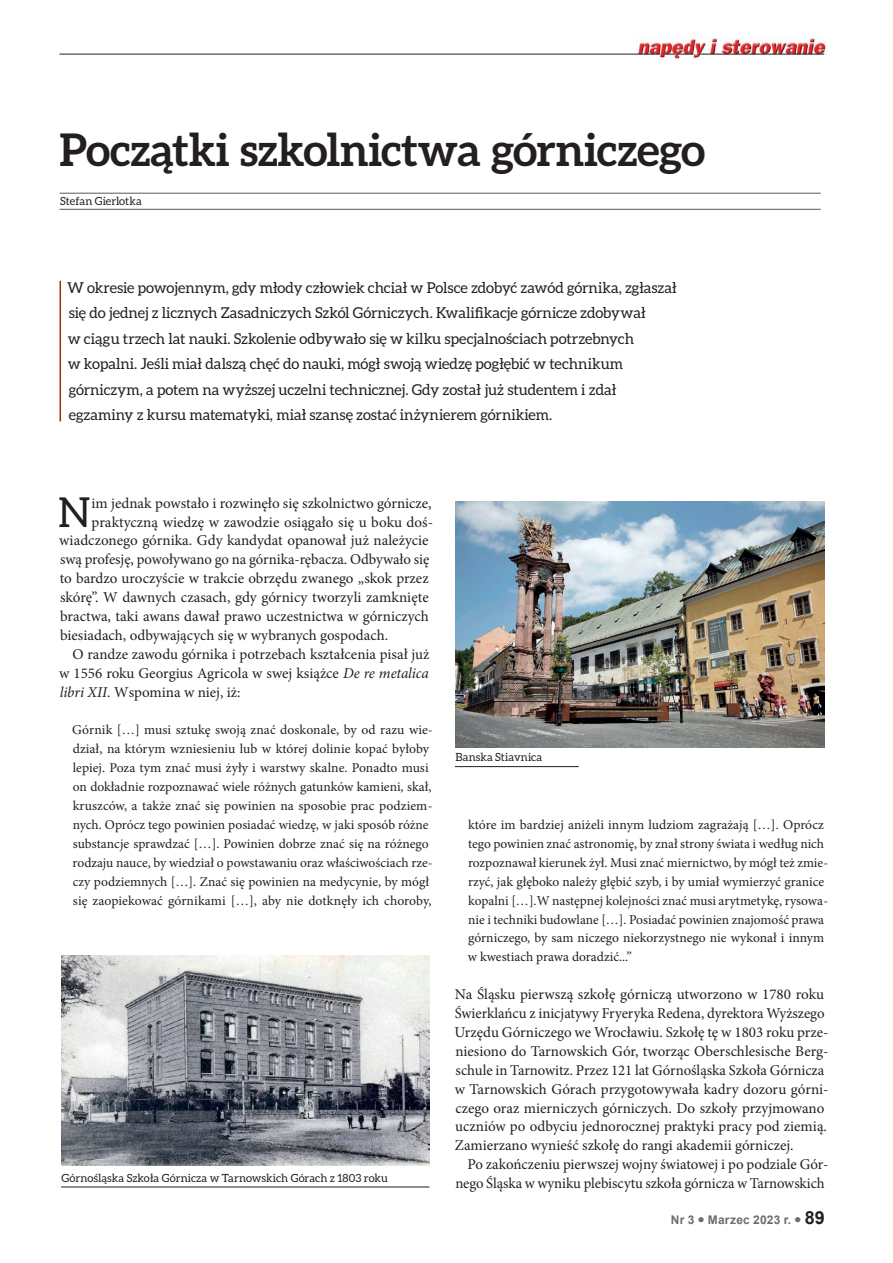
<style>
.page{position:relative;width:893px;height:1263px;background:#fff}
.page>*{position:absolute;margin:0;border:0;box-sizing:border-box;transform-origin:0 0}
.t1{font:700 45px "Aleo";letter-spacing:-.01em;color:#231f20}
.t2{font:41.4px "Aleo";color:#231f20}
.t3{font:15px/18.9px "Minion Pro";color:#231f20}
.t4{font:15px/25.5px "Aleo";letter-spacing:-.005em;color:#231f20}
.t5{font:13.5px/18.9px "Minion Pro";color:#231f20}
.t6{font:700 12px "Arial";letter-spacing:.02em;color:#6c6d70}
.t7{font:11.25px "Aleo";letter-spacing:.005em;color:#231f20}
.s1{font-style:italic}
.s2{font-size:18px;color:#231f20}
</style>
<div class="page">
<img style="left:636px;top:38px;width:190px;height:21px">
<hr style="left:60px;top:54px;width:600px;height:1px;background:#231f20">
<svg style="left:665px;top:54px;width:28px;height:1px"></svg>
<hr style="left:700px;top:54px;width:124px;height:1px;background:#231f20">
<hr style="left:60px;top:193px;width:761px;height:1px;background:#57585a">
<hr style="left:60px;top:209px;width:761px;height:1px;background:#57585a">
<hr style="left:60px;top:281px;width:1px;height:140px;background:#972f0e">
<img style="left:455px;top:501px;width:370px;height:247px">
<img style="left:61px;top:955px;width:368px;height:210px">
<hr style="left:455px;top:766px;width:124px;height:1px;background:#231f20">
<hr style="left:61px;top:1187px;width:368px;height:1px;background:#231f20">
<h1 class="t1" style="left:60px;top:124px;width:647px">Początki szkolnictwa górniczego</h1>
<p class="t7" style="left:60px;top:194px;width:83px">Stefan Gierlotka</p>
<p class="t4" style="left:67px;top:275px;width:611px">W okresie powojennym, gdy młody człowiek chciał w Polsce zdobyć zawód górnika, zgłaszał się do jednej z licznych Zasadniczych Szkól Górniczych. Kwalifikacje górnicze zdobywał<br>w ciągu trzech lat nauki. Szkolenie odbywało się w kilku specjalnościach potrzebnych<br>w kopalni. Jeśli miał dalszą chęć do nauki, mógł swoją wiedzę pogłębić w technikum górniczym, a potem na wyższej uczelni technicznej. Gdy został już studentem i zdał egzaminy z kursu matematyki, miał szansę zostać inżynierem górnikiem.</p>
<h2 class="t2" style="left:58px;top:488px;width:34px">N</h2>
<p class="t3" style="left:92px;top:493px;width:342px">im jednak powstało i rozwinęło się szkolnictwo górnicze,</p>
<p class="t3" style="left:92px;top:512px;width:343px">praktyczną wiedzę w zawodzie osiągało się u boku doś-</p>
<p class="t3" style="left:59px;top:531px;width:371px">wiadczonego górnika. Gdy kandydat opanował już należycie</p>
<p class="t3" style="left:60px;top:550px;width:371px">swą profesję, powoływano go na górnika-rębacza. Odbywało się</p>
<p class="t3" style="left:60px;top:569px;width:370px">to bardzo uroczyście w trakcie obrzędu zwanego „skok przez</p>
<p class="t3" style="left:60px;top:588px;width:370px">skórę”. W dawnych czasach, gdy górnicy tworzyli zamknięte</p>
<p class="t3" style="left:60px;top:607px;width:370px">bractwa, taki awans dawał prawo uczestnictwa w górniczych</p>
<p class="t3" style="left:60px;top:626px;width:330px">biesiadach, odbywających się w wybranych gospodach.</p>
<p class="t3" style="left:72px;top:645px;width:358px">O randze zawodu górnika i potrzebach kształcenia pisał już</p>
<p class="t3" style="left:59px;top:664px;width:371px">w 1556 roku Georgius Agricola w swej książce <span class="s1">De re metalica</span></p>
<p class="t3" style="left:60px;top:682px;width:182px"><span class="s1">libri XII</span>. Wspomina w niej, iż:</p>
<p class="t5" style="left:72px;top:721px;width:362px">Górnik […] musi sztukę swoją znać doskonale, by od razu wie&shy;dział, na którym wzniesieniu lub w której dolinie kopać byłoby lepiej. Poza tym znać musi żyły i warstwy skalne. Ponadto musi on dokładnie rozpoznawać wiele różnych gatunków kamieni, skał, kruszców, a także znać się powinien na sposobie prac podziem&shy;nych. Oprócz tego powinien posiadać wiedzę, w jaki sposób różne substancje sprawdzać […]. Powinien dobrze znać się na różnego rodzaju nauce, by wiedział o powstawaniu oraz właściwościach rze&shy;czy podziemnych […]. Znać się powinien na medycynie, by mógł się zaopiekować górnikami […], aby nie dotknęły ich choroby,</p>
<p class="t7" style="left:62px;top:1171px;width:328px">Górnośląska Szkoła Górnicza w Tarnowskich Górach z 1803 roku</p>
<p class="t7" style="left:456px;top:751px;width:88px">Banska Stiavnica</p>
<p class="t5" style="left:468px;top:815px;width:362px">które im bardziej aniżeli innym ludziom zagrażają […]. Oprócz tego powinien znać astronomię, by znał strony świata i według nich rozpoznawał kierunek żył. Musi znać miernictwo, by mógł też zmie&shy;rzyć, jak głęboko należy głębić szyb, i by umiał wymierzyć granice kopalni […].W następnej kolejności znać musi arytmetykę, rysowa&shy;nie i techniki budowlane […]. Posiadać powinien znajomość prawa górniczego, by sam niczego niekorzystnego nie wykonał i innym w kwestiach prawa doradzić...”</p>
<p class="t3" style="left:455px;top:985px;width:375px">Na Śląsku pierwszą szkołę górniczą utworzono w 1780 roku Świerklańcu z inicjatywy Fryeryka Redena, dyrektora Wyższego Urzędu Górniczego we Wrocławiu. Szkołę tę w 1803 roku prze&shy;niesiono do Tarnowskich Gór, tworząc Oberschlesische Berg&shy;schule in Tarnowitz. Przez 121 lat Górnośląska Szkoła Górnicza w Tarnowskich Górach przygotowywała kadry dozoru górni&shy;czego oraz mierniczych górniczych. Do szkoły przyjmowano uczniów po odbyciu jednorocznej praktyki pracy pod ziemią.<br>Zamierzano wynieść szkołę do rangi akademii górniczej.</p>
<p class="t3" style="left:455px;top:1155px;width:375px;text-align:right">Po zakończeniu pierwszej wojny światowej i po podziale Gór&shy;nego Śląska w wyniku plebiscytu szkoła górnicza w Tarnowskich</p>
<p class="t6" style="left:671px;top:1211px;width:155px">Nr 3 ● Marzec 2023 r. ● <span class="s2">89</span></p>
</div>
